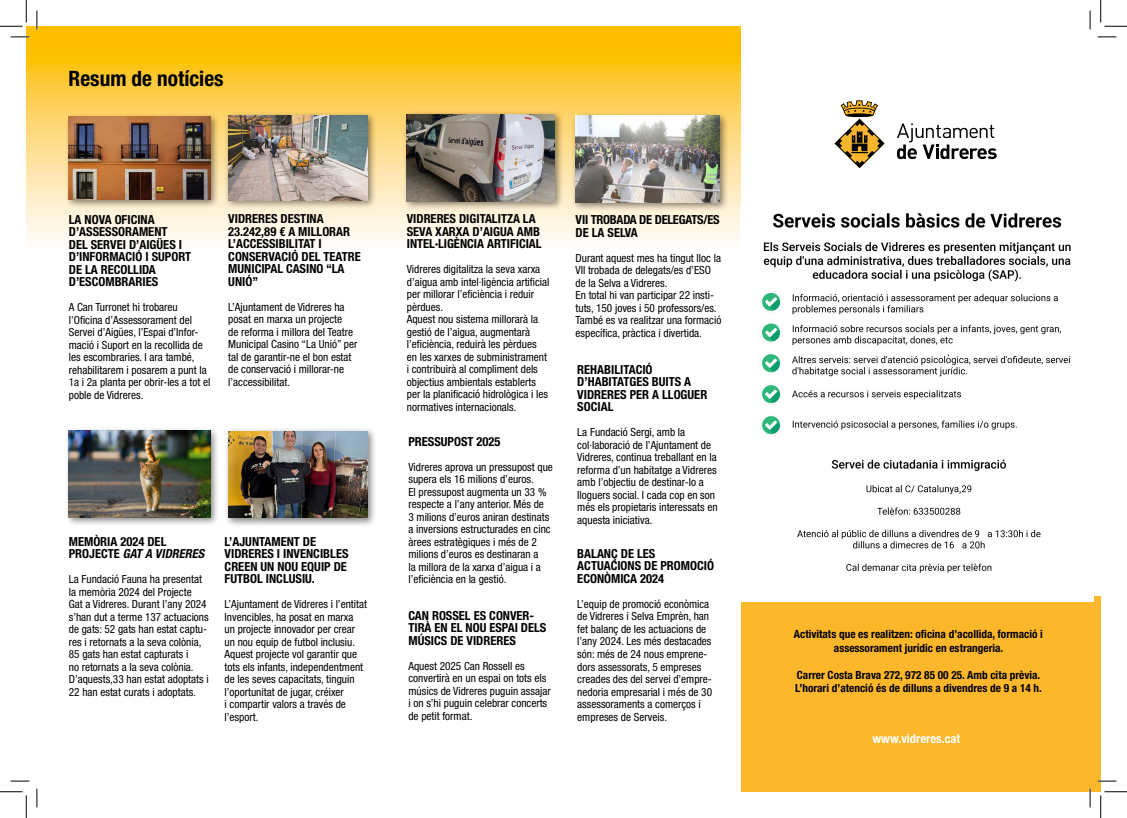
<style>
.page{position:relative;width:1127px;height:818px;background:#fff}
.page>*{position:absolute;margin:0;border:0;box-sizing:border-box;transform-origin:0 0}
.t1{font:700 condensed 21.25px "Helvetica Neue LT Std";color:#000}
.t2{font:700 condensed 12.5px/12.5px "Helvetica Neue LT Std";color:#000}
.t3{font:700 condensed 12.5px/12.5px "Helvetica Neue LT Std";letter-spacing:-.02em;color:#000}
.t4{font:italic 700 condensed 12.5px "Helvetica Neue LT Std";color:#000}
.t5{font:700 condensed 12.5px "Helvetica Neue LT Std";color:#fff}
.t6{font:condensed 11.25px/12.5px "Helvetica Neue LT Std";color:#000}
.t7{font:700 condensed 11.25px "Helvetica Neue LT Std";color:#000}
.s1{font-style:normal}
</style>
<div class="page">
<div style="left:740px;top:596px;width:360px;height:196px;background:#fdb72b"></div>
<svg style="left:26px;top:26px;width:714px;height:214px;background:#fdd35c"></svg>
<div style="left:64px;top:113px;width:156px;height:96px;background:#000;opacity:.49"></div>
<img style="left:69px;top:117px;width:142px;height:83px">
<div style="left:64px;top:426px;width:156px;height:101px;background:#000;opacity:.49"></div>
<img style="left:69px;top:431px;width:142px;height:86px">
<div style="left:224px;top:427px;width:152px;height:100px;background:#000;opacity:.49"></div>
<img style="left:228px;top:431px;width:139px;height:87px">
<div style="left:224px;top:111px;width:152px;height:98px;background:#000;opacity:.49"></div>
<img style="left:228px;top:116px;width:139px;height:84px">
<div style="left:402px;top:110px;width:162px;height:100px;background:#000;opacity:.49"></div>
<img style="left:406px;top:114px;width:148px;height:87px">
<div style="left:571px;top:111px;width:158px;height:101px;background:#000;opacity:.49"></div>
<img style="left:575px;top:116px;width:144px;height:86px">
<svg style="left:897px;top:123px;width:99px;height:36px"></svg>
<svg style="left:834px;top:100px;width:50px;height:68px"></svg>
<img style="left:760px;top:213px;width:311px;height:222px">
<img style="left:740px;top:459px;width:353px;height:142px">
<div style="left:954px;top:539px;width:5px;height:12px;background:#fff"></div>
<div style="left:979px;top:526px;width:6px;height:12px;background:#fff"></div>
<svg style="left:11px;top:36px;width:18px;height:2px"></svg>
<svg style="left:1097px;top:36px;width:18px;height:2px"></svg>
<svg style="left:11px;top:780px;width:18px;height:2px"></svg>
<svg style="left:1097px;top:780px;width:18px;height:2px"></svg>
<svg style="left:36px;top:11px;width:2px;height:18px"></svg>
<svg style="left:36px;top:788px;width:2px;height:19px"></svg>
<svg style="left:1089px;top:11px;width:1px;height:18px"></svg>
<svg style="left:1089px;top:788px;width:1px;height:19px"></svg>
<svg style="left:0;top:0;width:27px;height:27px"></svg>
<svg style="left:0;top:791px;width:27px;height:27px"></svg>
<svg style="left:1100px;top:0;width:26px;height:27px"></svg>
<svg style="left:1100px;top:791px;width:26px;height:27px"></svg>
<p class="t1" style="left:69px;top:66px;width:156px">Resum de notícies</p>
<p class="t2" style="left:69px;top:213px;width:124px">LA NOVA OFICINA<br>D’ASSESSORAMENT<br>DEL SERVEI D’AIGÜES I<br>D’INFORMACIÓ I SUPORT<br>DE LA RECOLLIDA<br>D’ESCOMBRARIES</p>
<p class="t6" style="left:69px;top:301px;width:143px">A Can Turronet hi trobareu l’Oficina d’Assessorament del<br>Servei d’Aigües, l’Espai d’Infor&shy;mació i Suport en la recollida de les escombraries. I ara també, rehabilitarem i posarem a punt la<br>1a i 2a planta per obrir-les a tot el poble de Vidreres.</p>
<p class="t2" style="left:69px;top:535px;width:99px">MEMÒRIA 2024 DEL</p>
<p class="t4" style="left:69px;top:546px;width:140px"><span class="s1">P R O J E C T E</span> GAT A VIDRERES</p>
<p class="t6" style="left:69px;top:573px;width:141px">La Fundació Fauna ha presentat la memòria 2024 del Projecte<br>Gat a Vidreres. Durant l’any 2024 s’han dut a terme 137 actuacions de gats: 52 gats han estat captu&shy;res i retornats a la seva colònia,<br>85 gats han estat capturats i<br>no retornats a la seva colònia.<br>D’aquests,33 han estat adoptats i<br>22 han estat curats i adoptats.</p>
<p class="t2" style="left:228px;top:212px;width:134px">VIDRERES DESTINA<br>23.242,89 € A MILLORAR<br>L’ACCESSIBILITAT I<br>CONSERVACIÓ DEL TEATRE<br>MUNICIPAL CASINO “LA<br>UNIÓ”</p>
<p class="t6" style="left:228px;top:300px;width:131px">L’Ajuntament de Vidreres ha posat en marxa un projecte<br>de reforma i millora del Teatre<br>Municipal Casino “La Unió” per tal de garantir-ne el bon estat de conservació i millorar-ne l’accessibilitat.</p>
<p class="t2" style="left:406px;top:212px;width:136px">VIDRERES DIGITALITZA LA<br>SEVA XARXA D’AIGUA AMB<br>INTEL·LIGÈNCIA ARTIFICIAL</p>
<p class="t6" style="left:406px;top:263px;width:144px">Vidreres digitalitza la seva xarxa d’aigua amb intel·ligència artificial per millorar l’eficiència i reduir pèrdues.</p>
<p class="t6" style="left:406px;top:313px;width:143px">Aquest nou sistema millorarà la gestió de l’aigua, augmentarà l’eficiència, reduirà les pèrdues en les xarxes de subministrament i contribuirà al compliment dels objectius ambientals establerts per la planificació hidrològica i les normatives internacionals.</p>
<p class="t2" style="left:408px;top:435px;width:94px">PRESSUPOST 2025</p>
<p class="t6" style="left:408px;top:460px;width:146px">Vidreres aprova un pressupost que supera els 16 milions d’euros.</p>
<p class="t6" style="left:408px;top:485px;width:144px">El pressupost augmenta un 33 % respecte a l’any anterior. Més de<br>3 milions d’euros aniran destinats a inversions estructurades en cinc àrees estratègiques i més de 2 milions d’euros es destinaran a<br>la millora de la xarxa d’aigua i a l’eficiència en la gestió.</p>
<p class="t2" style="left:224px;top:535px;width:125px">L’AJUNTAMENT DE<br>VIDRERES I INVENCIBLES<br>CREEN UN NOU EQUIP DE<br>FUTBOL INCLUSIU.</p>
<p class="t6" style="left:224px;top:598px;width:144px">L’Ajuntament de Vidreres i l’entitat<br>Invencibles, ha posat en marxa<br>un projecte innovador per crear un nou equip de futbol inclusiu.<br>Aquest projecte vol garantir que tots els infants, independentment de les seves capacitats, tinguin l’oportunitat de jugar, créixer<br>i compartir valors a través de l’esport.</p>
<p class="t2" style="left:408px;top:609px;width:139px">CAN ROSSEL ES CONVER-<br>TIRÀ EN EL NOU ESPAI DELS<br>MÚSICS DE VIDRERES</p>
<p class="t6" style="left:408px;top:659px;width:144px">Aquest 2025 Can Rossell es convertirà en un espai on tots els músics de Vidreres puguin assajar i on s’hi puguin celebrar concerts de petit format.</p>
<p class="t3" style="left:575px;top:213px;width:145px">VII TROBADA DE DELEGATS/ES<br>DE LA SELVA</p>
<p class="t6" style="left:575px;top:251px;width:147px">Durant aquest mes ha tingut lloc la<br>VII trobada de delegats/es d’ESO de la Selva a Vidreres.</p>
<p class="t6" style="left:575px;top:289px;width:147px">En total hi van participar 22 insti&shy;tuts, 150 joves i 50 professors/es.<br>També es va realitzar una formació específica, pràctica i divertida.</p>
<p class="t2" style="left:577px;top:363px;width:131px">REHABILITACIÓ<br>D’HABITATGES BUITS A<br>VIDRERES PER A LLOGUER<br>SOCIAL</p>
<p class="t6" style="left:577px;top:426px;width:142px">La Fundació Sergi, amb la col·laboració de l’Ajuntament de<br>Vidreres, continua treballant en la reforma d’un habitatge a Vidreres amb l’objectiu de destinar-lo a lloguers social. I cada cop en son més els propietaris interessats en aquesta iniciativa.</p>
<p class="t2" style="left:577px;top:547px;width:138px">BALANÇ DE LES<br>ACTUACIONS DE PROMOCIÓ<br>ECONÒMICA 2024</p>
<p class="t6" style="left:577px;top:598px;width:136px">L’equip de promoció econòmica de Vidreres i Selva Emprèn, han fet balanç de les actuacions de l’any 2024. Les més destacades són: més de 24 nous emprene&shy;dors assessorats, 5 empreses creades des del servei d’empre&shy;nedoria empresarial i més de 30 assessoraments a comerços i empreses de Serveis.</p>
<p class="t7" style="left:793px;top:627px;width:250px">Activitats que es realitzen: oficina d’acollida, formació i</p>
<p class="t7" style="left:833px;top:641px;width:171px">assessorament jurídic en estrangeria.</p>
<p class="t7" style="left:796px;top:668px;width:245px">Carrer Costa Brava 272, 972 85 00 25. Amb cita prèvia.</p>
<p class="t7" style="left:795px;top:681px;width:248px">L’horari d’atenció és de dilluns a divendres de 9 a 14 h.</p>
<p class="t5" style="left:872px;top:731px;width:89px">www.vidreres.cat</p>
</div>
